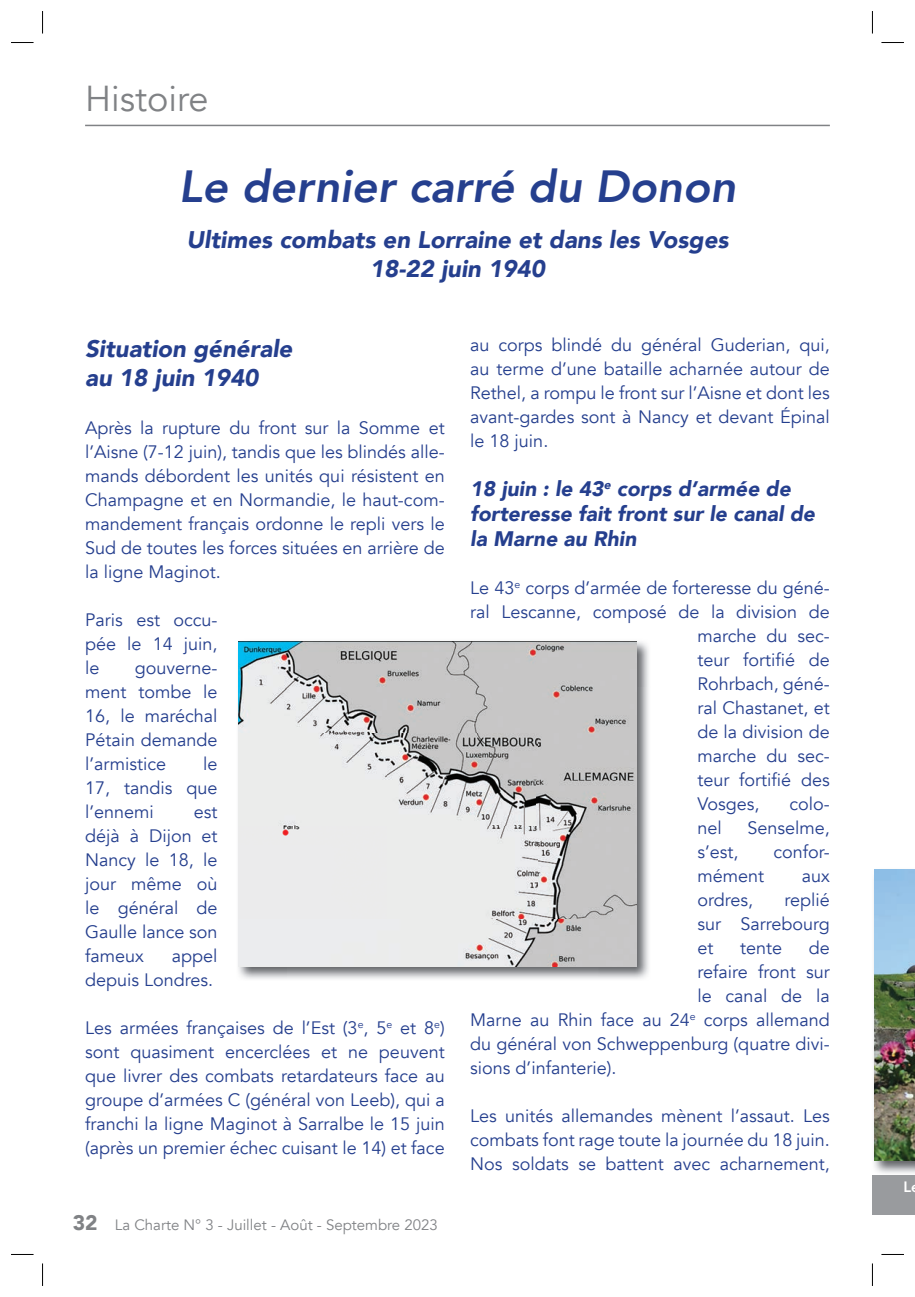
<style>
.page{position:relative;width:915px;height:1297px;background:#fff}
.page>*{position:absolute;margin:0;border:0;box-sizing:border-box;transform-origin:0 0}
.t1{font:italic 800 45px "Avenir";color:#253f8e}
.t2{font:36px "Avenir";color:#808285}
.t3{font:italic 900 24px/28.8px "Avenir";color:#253f8e}
.t4{font:italic 900 21px/25.2px "Avenir";color:#253f8e}
.t5{font:900 21px "Avenir";color:#808285}
.t6{font:18px/24px "Avenir";color:#253f8e;text-align:justify}
.t7{font:15px "Avenir";color:#808285}
.t8{font:800 15px "Avenir";color:#fff}
</style>
<div class="page">
<hr style="left:85px;top:125px;width:744px;height:1px;background:#808285">
<img style="left:238px;top:641px;width:411px;height:46px">
<img style="left:238px;top:687px;width:49px;height:292px">
<img style="left:599px;top:687px;width:50px;height:292px">
<img style="left:287px;top:966px;width:312px;height:13px">
<img style="left:239px;top:641px;width:397px;height:325px">
<img style="left:874px;top:869px;width:40px;height:304px">
<img style="left:874px;top:870px;width:40px;height:291px">
<div style="left:872px;top:1175px;width:42px;height:40px;background:#999b9e"></div>
<svg style="left:11px;top:42px;width:23px;height:1px"></svg>
<svg style="left:881px;top:42px;width:22px;height:1px"></svg>
<svg style="left:11px;top:1254px;width:23px;height:1px"></svg>
<svg style="left:881px;top:1254px;width:22px;height:1px"></svg>
<svg style="left:42px;top:11px;width:1px;height:23px"></svg>
<svg style="left:42px;top:1263px;width:1px;height:23px"></svg>
<svg style="left:871px;top:11px;width:1px;height:22px"></svg>
<svg style="left:871px;top:1264px;width:1px;height:22px"></svg>
<h2 class="t2" style="left:85px;top:77px;width:125px">Histoire</h2>
<h1 class="t1" style="left:179px;top:160px;width:558px">Le dernier carré du Donon</h1>
<h3 class="t3" style="left:186px;top:225px;width:543px;text-align:center">Ultimes combats en Lorraine et dans les Vosges<br>18-22 juin 1940</h3>
<h3 class="t3" style="left:85px;top:334px;width:209px">Situation générale au 18 juin 1940</h3>
<p class="t6" style="left:85px;top:416px;width:361px">Après la rupture du front sur la Somme et l’Aisne (7-12 juin), tandis que les blindés alle&shy;mands débordent les unités qui résistent en Champagne et en Normandie, le haut-com&shy;mandement français ordonne le repli vers le Sud de toutes les forces situées en arrière de la ligne Maginot.</p>
<p class="t6" style="left:85px;top:608px;width:134px">Paris est occu&shy;pée le 14 juin, le</p>
<p class="t6" style="left:85px;top:656px;width:134px;text-indent:50px">gouverne&shy;ment tombe le 16, le maréchal Pétain demande l’armistice</p>
<p class="t6" style="left:85px;top:752px;width:134px;text-indent:118px">le 17, tandis que l’ennemi</p>
<p class="t6" style="left:85px;top:800px;width:134px;text-indent:109px">est déjà à Dijon et Nancy le 18, le jour même où le général de Gaulle lance son fameux</p>
<p class="t6" style="left:85px;top:944px;width:134px;text-align:right">appel<br>depuis Londres.</p>
<p class="t6" style="left:85px;top:1016px;width:361px">Les armées françaises de l’Est (3<sup>e</sup>, 5<sup>e</sup> et 8<sup>e</sup>) sont quasiment encerclées et ne peuvent que livrer des combats retardateurs face au groupe d’armées C (général von Leeb), qui a franchi la ligne Maginot à Sarralbe le 15 juin (après un premier échec cuisant le 14) et face</p>
<p class="t5" style="left:73px;top:1205px;width:26px">32</p>
<p class="t7" style="left:115px;top:1216px;width:324px">La Charte N° 3 - Juillet - Août - Septembre 2023</p>
<p class="t6" style="left:470px;top:333px;width:361px">au corps blindé du général Guderian, qui, au terme d’une bataille acharnée autour de Rethel, a rompu le front sur l’Aisne et dont les avant-gardes sont à Nancy et devant Épinal le 18 juin.</p>
<p class="t4" style="left:470px;top:476px;width:346px">18 juin : le 43<sup>e</sup> corps d’armée de forteresse fait front sur le canal de la Marne au Rhin</p>
<p class="t6" style="left:470px;top:576px;width:361px">Le 43<sup>e</sup> corps d’armée de forteresse du géné-</p>
<p class="t6" style="left:470px;top:600px;width:361px">ral Lescanne, composé de la division de</p>
<p class="t6" style="left:697px;top:624px;width:134px">marche du sec-</p>
<p class="t6" style="left:697px;top:648px;width:134px">teur fortifié de</p>
<p class="t6" style="left:697px;top:672px;width:134px">Rohrbach, géné-</p>
<p class="t6" style="left:697px;top:696px;width:134px">ral Chastanet, et</p>
<p class="t6" style="left:697px;top:720px;width:134px">de la division de</p>
<p class="t6" style="left:697px;top:744px;width:134px">marche du sec-</p>
<p class="t6" style="left:697px;top:768px;width:134px">teur fortifié des</p>
<p class="t6" style="left:697px;top:792px;width:64px">Vosges,</p>
<p class="t6" style="left:789px;top:792px;width:42px">colo-</p>
<p class="t6" style="left:697px;top:816px;width:26px">nel</p>
<p class="t6" style="left:747px;top:816px;width:84px">Senselme,</p>
<p class="t6" style="left:697px;top:840px;width:43px">s’est,</p>
<p class="t6" style="left:773px;top:840px;width:58px">confor-</p>
<p class="t6" style="left:697px;top:864px;width:68px">mément</p>
<p class="t6" style="left:801px;top:864px;width:30px">aux</p>
<p class="t6" style="left:697px;top:888px;width:57px">ordres,</p>
<p class="t6" style="left:697px;top:888px;width:134px;text-indent:87px">replié sur Sarrebourg et</p>
<p class="t6" style="left:739px;top:936px;width:43px">tente</p>
<p class="t6" style="left:808px;top:936px;width:23px">de</p>
<p class="t6" style="left:697px;top:960px;width:134px">refaire front sur</p>
<p class="t6" style="left:697px;top:984px;width:134px">le canal de la</p>
<p class="t6" style="left:470px;top:1008px;width:361px">Marne au Rhin face au 24<sup>e</sup> corps allemand</p>
<p class="t6" style="left:470px;top:1032px;width:361px">du général von Schweppenburg (quatre divi-</p>
<p class="t6" style="left:470px;top:1056px;width:147px">sions d’infanterie).</p>
<p class="t6" style="left:470px;top:1104px;width:361px">Les unités allemandes mènent l’assaut. Les combats font rage toute la journée du 18 juin.<br>Nos soldats se battent avec acharnement,</p>
<p class="t8" style="left:903px;top:1175px;width:9px">L</p>
</div>
